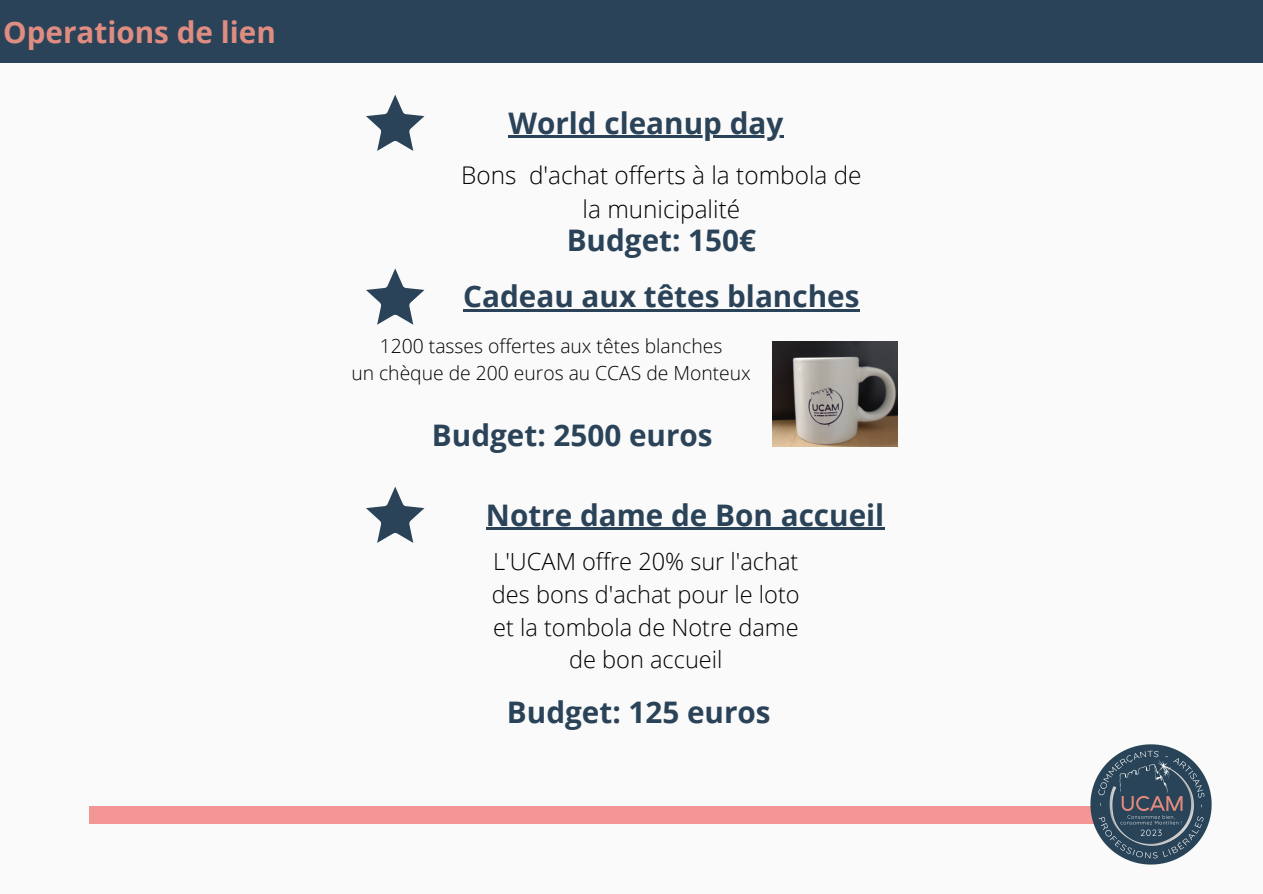
<style>
.page{position:relative;width:1263px;height:894px;background:#fff}
.page>*{position:absolute;margin:0;border:0;box-sizing:border-box;transform-origin:0 0}
.t1{font:700 29.7px "Open Sans";color:#2a4358}
.t2{font:700 29.7px "Open Sans";color:#df8c81}
.t3{font:300 24.45px/33.5px "Open Sans";color:#000;text-align:center}
.t4{font:300 23.55px/32.5px "Open Sans";color:#000;text-align:center}
.t5{font:300 19.35px/27px "Open Sans";color:#000;text-align:center}
</style>
<div class="page">
<div style="left:0;top:0;width:1263px;height:893px;background:#fafafa"></div>
<div style="left:0;top:0;width:1262px;height:62px;background:#2a4358"></div>
<svg style="left:366px;top:95px;width:58px;height:56px"></svg>
<hr style="left:463px;top:309px;width:396px;height:2px;background:#2a4358">
<svg style="left:366px;top:268px;width:58px;height:56px"></svg>
<img style="left:772px;top:341px;width:125px;height:106px">
<hr style="left:508px;top:135px;width:275px;height:3px;background:#2a4358">
<hr style="left:486px;top:527px;width:398px;height:2px;background:#2a4358">
<svg style="left:366px;top:486px;width:58px;height:56px"></svg>
<div style="left:89px;top:805px;width:1021px;height:18px;background:#f49696"></div>
<img style="left:1091px;top:744px;width:120px;height:120px">
<p class="t2" style="left:3px;top:11px;width:274px">Operations de lien</p>
<p class="t1" style="left:508px;top:102px;width:276px">World cleanup day</p>
<p class="t3" style="left:461px;top:158px;width:402px">Bons d'achat offerts à la tombola de la municipalité</p>
<p class="t1" style="left:567px;top:219px;width:191px">Budget: 150€</p>
<p class="t1" style="left:463px;top:275px;width:398px">Cadeau aux têtes blanches</p>
<p class="t5" style="left:351px;top:331px;width:401px">1200 tasses offertes aux têtes blanches<br>un chèque de 200 euros au CCAS de Monteux</p>
<p class="t1" style="left:432px;top:414px;width:282px">Budget: 2500 euros</p>
<p class="t1" style="left:486px;top:493px;width:400px">Notre dame de Bon accueil</p>
<p class="t4" style="left:492px;top:544px;width:309px">L'UCAM offre 20% sur l'achat des bons d'achat pour le loto et la tombola de Notre dame de bon accueil</p>
<p class="t1" style="left:507px;top:690px;width:265px">Budget: 125 euros</p>
</div>
